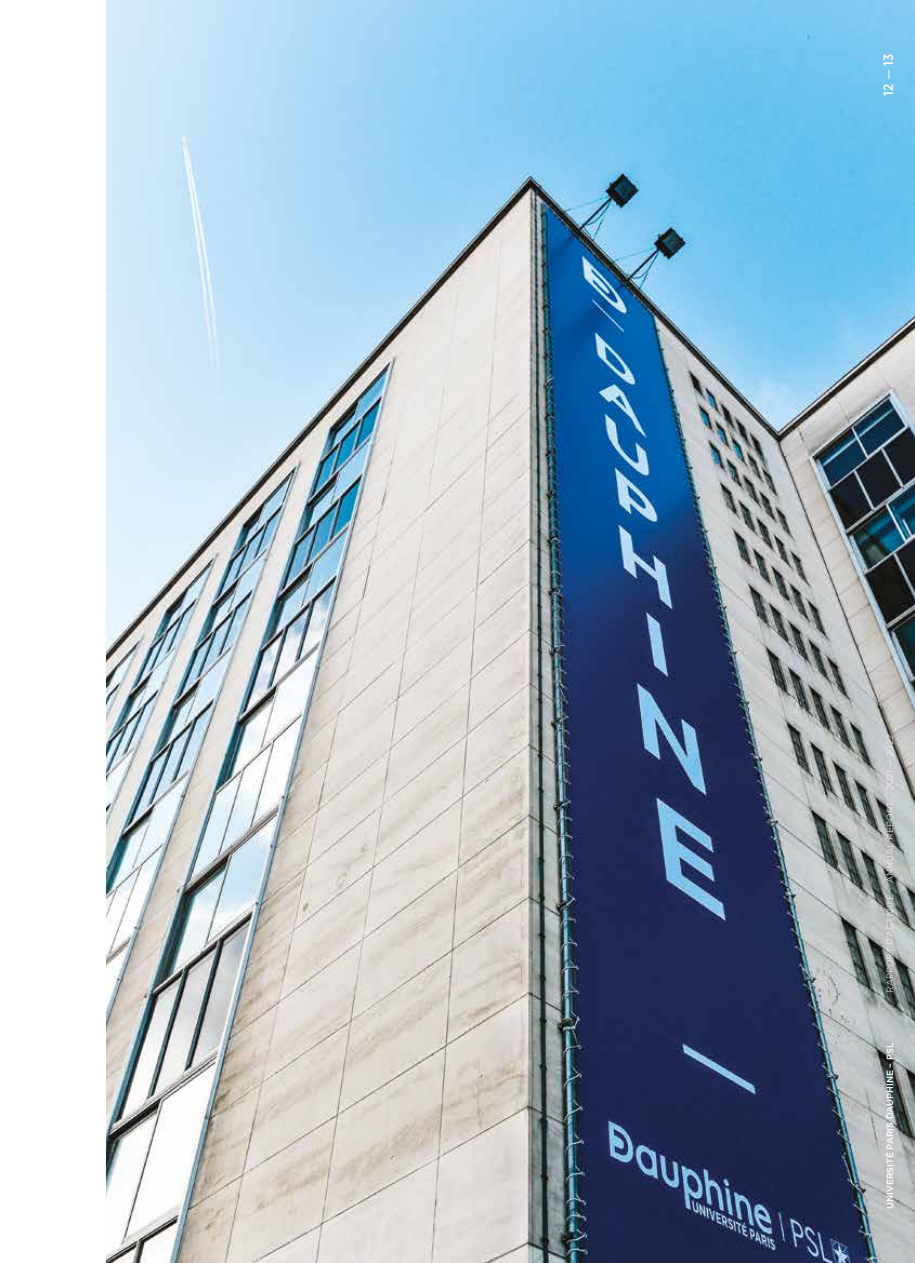
<style>
.page{position:relative;width:915px;height:1263px;background:#fff}
.page>*{position:absolute;margin:0;border:0;box-sizing:border-box;transform-origin:0 0}
.t1{font:500 13.5px "Gotham Narrow";color:#fff}
.t2{font:300 9px "Gotham HTF";color:#fff}
.t3{font:500 9px "Gotham HTF";color:#fff}
.s1{font-weight:400}
</style>
<div class="page">
<img style="left:106px;top:0;width:808px;height:1263px">
<h1 class="t1" style="left:879px;top:96px;width:43px;rotate:-90deg">12 <span class="s1">—</span> 13</h1>
<p class="t2" style="left:884px;top:993px;width:260px;rotate:-90deg">RAPPORT D’ACTIVITÉ ANNUAL REPORT 2021 — 2022</p>
<p class="t3" style="left:884px;top:1209px;width:168px;rotate:-90deg">UNIVERSITÉ PARIS DAUPHINE – PSL</p>
</div>
